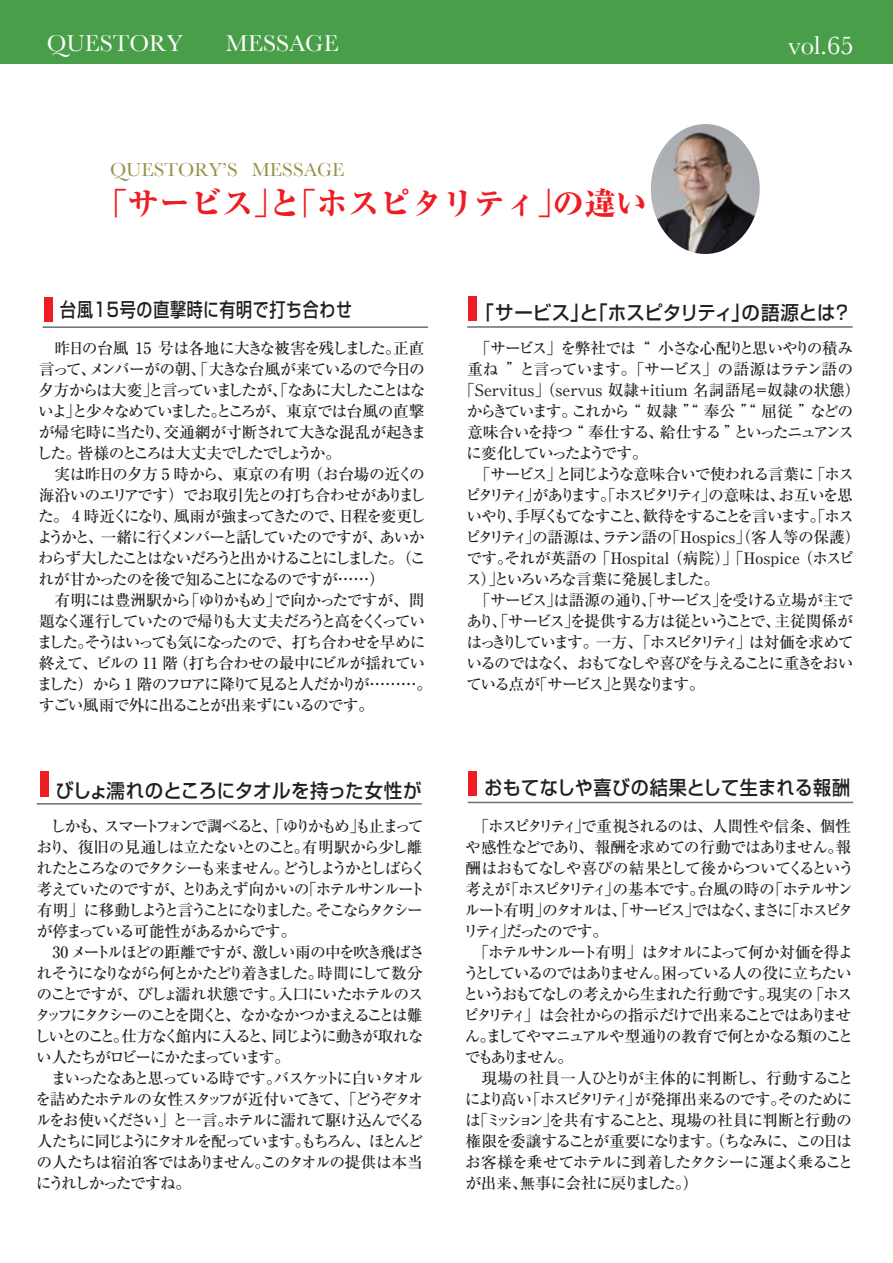
<style>
.page{position:relative;width:893px;height:1263px;background:#fff}
.page>*{position:absolute;margin:0;border:0;box-sizing:border-box;transform-origin:0 0}
.t1{font:800 31.5px "Ryumin Pro";color:#ee1d23}
.t2{font:26.7px "Baskerville";color:#fff}
.t3{font:24px "Baskerville";color:#fff}
.t4{font:19.8px "Baskerville";color:#949246}
.t5{font:500 19.5px "Shin Go Pro";letter-spacing:-.005em;color:#231f20;scale:.95 1}
.t6{font:500 19.5px "Shin Go Pro";letter-spacing:.025em;color:#231f20;scale:.93 1}
.t7{font:500 19.5px "Shin Go Pro";letter-spacing:.05em;color:#231f20;scale:.82 1}
.t8{font:500 15.75px/21px "Ryumin Pro";letter-spacing:-.095em;color:#231f20}
.t9{font:500 15.75px/21px "Ryumin Pro";letter-spacing:-.115em;color:#231f20}
.t10{font:500 15.75px "Ryumin Pro";color:#231f20}
.t11{font:500 15.75px "Ryumin Pro";letter-spacing:-.12em;color:#231f20}
.t12{font:500 15.75px "Ryumin Pro";letter-spacing:-.03em;color:#231f20}
.t13{font:500 15.75px "Ryumin Pro";letter-spacing:-.195em;color:#231f20}
.t14{font:500 15.75px "Ryumin Pro";letter-spacing:-.055em;color:#231f20}
.t15{font:500 15.75px "Ryumin Pro";letter-spacing:-.13em;color:#231f20}
.t16{font:500 15.75px "Ryumin Pro";letter-spacing:-.125em;color:#231f20}
.t17{font:500 15.75px "Ryumin Pro";letter-spacing:-.07em;color:#231f20}
.t18{font:500 15.75px "Ryumin Pro";letter-spacing:-.135em;color:#231f20}
</style>
<div class="page">
<img style="left:651px;top:124px;width:109px;height:130px">
<hr style="left:43px;top:326px;width:385px;height:2px;background:#6c6d70">
<hr style="left:467px;top:326px;width:386px;height:2px;background:#6c6d70">
<div style="left:468px;top:296px;width:9px;height:25px;background:#ee1d23"></div>
<hr style="left:468px;top:802px;width:385px;height:1px;background:#6c6d70">
<div style="left:468px;top:771px;width:9px;height:25px;background:#ee1d23"></div>
<hr style="left:37px;top:803px;width:385px;height:2px;background:#6c6d70">
<div style="left:40px;top:771px;width:9px;height:26px;background:#ee1d23"></div>
<div style="left:44px;top:297px;width:9px;height:25px;background:#ee1d23"></div>
<div style="left:0;top:0;width:893px;height:64px;background:#499f49"></div>
<h3 class="t3" style="left:47px;top:29px;width:138px">QUESTORY</h3>
<h3 class="t3" style="left:226px;top:29px;width:114px">MESSAGE</h3>
<h2 class="t2" style="left:789px;top:30px;width:67px">vol.65</h2>
<p class="t4" style="left:110px;top:158px;width:236px">QUESTORY’S MESSAGE</p>
<h1 class="t1" style="left:96px;top:178px;width:553px">「サービス」と「ホスピタリティ」の違い</h1>
<p class="t7" style="left:60px;top:293px;width:357px">台風15号の直撃時に有明で打ち合わせ</p>
<p class="t8" style="left:36px;top:336px;width:397px">　昨日の台風 15 号は各地に大きな被害を残しました。正直言って、メンバーがの朝、「大きな台風が来ているので今日の夕方からは大変」と言っていましたが、「なあに大したことはないよ」と少々なめていました。ところが、東京では台風の直撃が帰宅時に当たり、交通網が寸断されて大きな混乱が起きました。皆様のところは大丈夫でしたでしょうか。<br>　実は昨日の夕方 5 時から、東京の有明（お台場の近くの海沿いのエリアです）でお取引先との打ち合わせがありました。 4 時近くになり、風雨が強まってきたので、日程を変更しようかと、一緒に行くメンバーと話していたのですが、あいかわらず大したことはないだろうと出かけることにしました。（これが甘かったのを後で知ることになるのですが……）<br>　有明には豊洲駅から「ゆりかもめ」で向かったですが、問題なく運行していたので帰りも大丈夫だろうと高をくくっていました。そうはいっても気になったので、打ち合わせを早めに終えて、ビルの 11 階（打ち合わせの最中にビルが揺れていました）から 1 階のフロアに降りて見ると人だかりが………。すごい風雨で外に出ることが出来ずにいるのです。</p>
<p class="t8" style="left:467px;top:336px;width:388px">　「サービス」を弊社では“ 小さな心配りと思いやりの積み</p>
<p class="t5" style="left:476px;top:297px;width:397px">「サービス」と「ホスピタリティ」の語源とは？</p>
<p class="t17" style="left:467px;top:357px;width:388px">重ね ”と言っています。「サービス」の語源はラテン語の</p>
<p class="t10" style="left:459px;top:378px;width:403px">「Servitus」（servus 奴隷＋itium 名詞語尾＝奴隷の状態）</p>
<p class="t16" style="left:467px;top:399px;width:388px">からきています。これから“ 奴隷 ”“ 奉公 ”“ 屈従 ”などの</p>
<p class="t8" style="left:467px;top:420px;width:388px">意味合いを持つ“ 奉仕する、給仕する ”といったニュアンス</p>
<p class="t18" style="left:466px;top:441px;width:183px">に変化していったようです。</p>
<p class="t8" style="left:467px;top:462px;width:388px">　「サービス」と同じような意味合いで使われる言葉に「ホス</p>
<p class="t13" style="left:465px;top:483px;width:389px">ピタリティ」があります。「ホスピタリティ」の意味は、お互いを思</p>
<p class="t11" style="left:466px;top:504px;width:389px">いやり、手厚くもてなすこと、歓待をすることを言います。「ホス</p>
<p class="t12" style="left:465px;top:525px;width:397px">ピタリティ」の語源は、ラテン語の「Hospics」（客人等の保護）</p>
<p class="t10" style="left:466px;top:546px;width:390px">です。それが英語の「Hospital（病院）」「Hospice（ホスピ</p>
<p class="t11" style="left:466px;top:567px;width:255px">ス）」といろいろな言葉に発展しました。</p>
<p class="t14" style="left:467px;top:588px;width:388px">　「サービス」は語源の通り、「サービス」を受ける立場が主で</p>
<p class="t8" style="left:466px;top:609px;width:388px">あり、「サービス」を提供する方は従ということで、主従関係が</p>
<p class="t15" style="left:466px;top:630px;width:389px">はっきりしています。一方、「ホスピタリティ」は対価を求めて</p>
<p class="t9" style="left:466px;top:651px;width:388px">いるのではなく、おもてなしや喜びを与えることに重きをおい</p>
<p class="t11" style="left:466px;top:672px;width:240px">ている点が「サービス」と異なります。</p>
<p class="t5" style="left:55px;top:774px;width:387px">びしょ濡れのところにタオルを持った女性が</p>
<p class="t6" style="left:484px;top:772px;width:395px">おもてなしや喜びの結果として生まれる報酬</p>
<p class="t8" style="left:463px;top:814px;width:393px">　「ホスピタリティ」で重視されるのは、人間性や信条、個性や感性などであり、報酬を求めての行動ではありません。報酬はおもてなしや喜びの結果として後からついてくるという考えが「ホスピタリティ」の基本です。台風の時の「ホテルサンルート有明」のタオルは、「サービス」ではなく、まさに「ホスピタリティ」だったのです。<br>　「ホテルサンルート有明」はタオルによって何か対価を得ようとしているのではありません。困っている人の役に立ちたいというおもてなしの考えから生まれた行動です。現実の「ホスピタリティ」は会社からの指示だけで出来ることではありません。ましてやマニュアルや型通りの教育で何とかなる類のことでもありません。<br>　現場の社員一人ひとりが主体的に判断し、行動することにより高い「ホスピタリティ」が発揮出来るのです。そのためには「ミッション」を共有することと、現場の社員に判断と行動の権限を委譲することが重要になります。（ちなみに、この日はお客様を乗せてホテルに到着したタクシーに運よく乗ることが出来、無事に会社に戻りました。）</p>
<p class="t9" style="left:34px;top:815px;width:393px">　しかも、スマートフォンで調べると、「ゆりかもめ」も止まっており、復旧の見通しは立たないとのこと。有明駅から少し離れたところなのでタクシーも来ません。どうしようかとしばらく考えていたのですが、とりあえず向かいの「ホテルサンルート有明」に移動しようと言うことになりました。そこならタクシーが停まっている可能性があるからです。<br>　30 メートルほどの距離ですが、激しい雨の中を吹き飛ばされそうになりながら何とかたどり着きました。時間にして数分のことですが、びしょ濡れ状態です。入口にいたホテルのスタッフにタクシーのことを聞くと、なかなかつかまえることは難しいとのこと。仕方なく館内に入ると、同じように動きが取れない人たちがロビーにかたまっています。<br>　まいったなあと思っている時です。バスケットに白いタオルを詰めたホテルの女性スタッフが近付いてきて、「どうぞタオルをお使いください」と一言。ホテルに濡れて駆け込んでくる人たちに同じようにタオルを配っています。もちろん、ほとんどの人たちは宿泊客ではありません。このタオルの提供は本当にうれしかったですね。</p>
</div>
